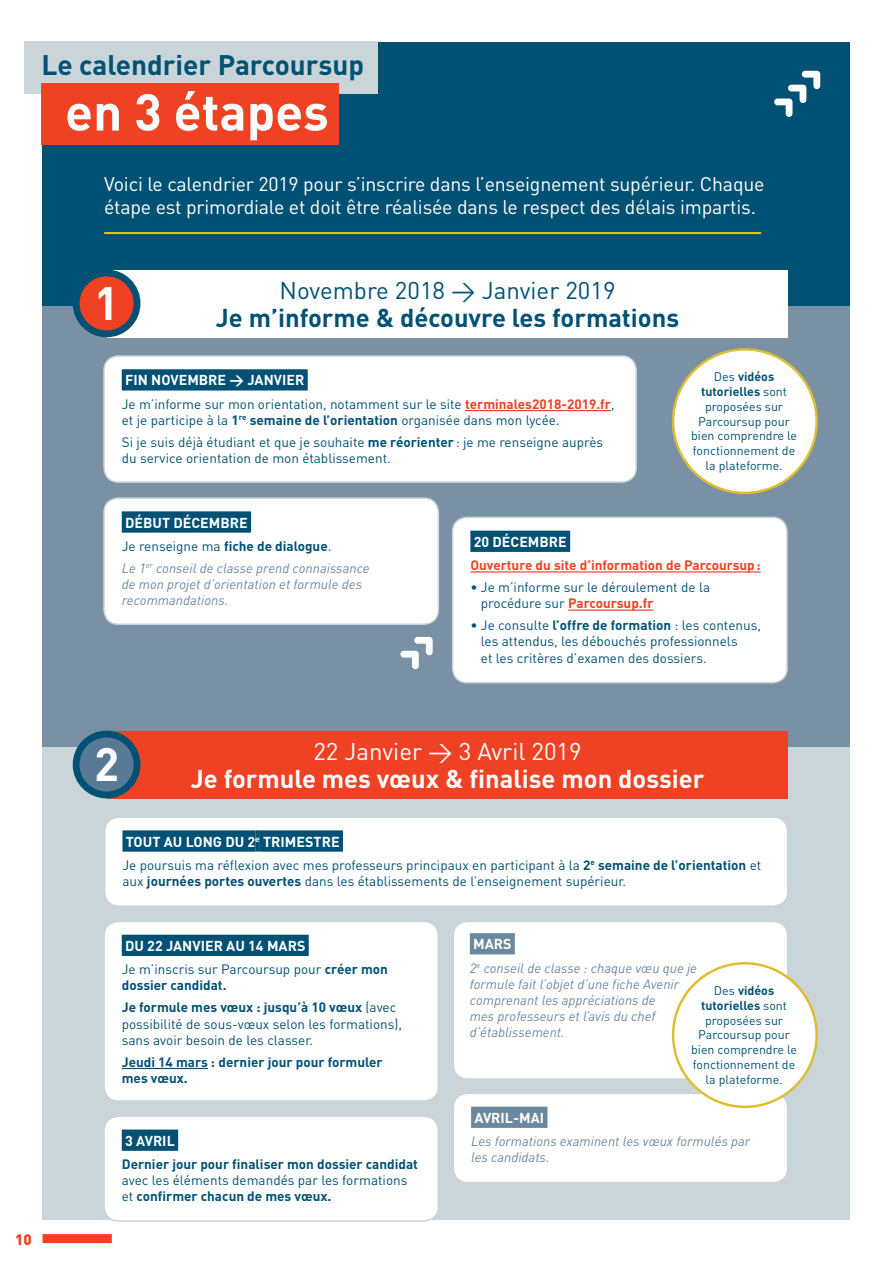
<style>
.page{position:relative;width:893px;height:1263px;background:#fff}
.page>*{position:absolute;margin:0;border:0;box-sizing:border-box;transform-origin:0 0}
.t1{font:700 51px "DIN";color:#fff}
.t2{font:700 46.2px "DIN";color:#fff}
.t3{font:700 27.9px "DIN";color:#005174}
.t4{font:700 25.5px "DIN";color:#fff}
.t5{font:700 25.5px "DIN";letter-spacing:-.015em;color:#005174}
.t6{font:24px "DIN";color:#005174}
.t7{font:24px "DIN";color:#fff}
.t8{font:19.5px/23.4px "DIN";letter-spacing:-.01em;color:#fff}
.t9{font:900 15px "DIN";color:#ef4123}
.t10{font:700 14.25px "DIN";color:#fff}
.t11{font:13.5px/16.2px "DIN";color:#005174}
.t12{font:italic 13.5px/16.2px "DIN";color:#6b899e}
.t13{font:700 13.5px/16.2px "DIN";color:#005174}
.t14{font:700 13.5px "DIN";color:#ef4123}
.t15{font:12.3px/14.9px "DIN";color:#005174;text-align:center}
.s1{font-weight:700;color:#ef4123}
.s2{font-weight:700}
.s3{font-style:normal;color:#005174}
.s4{font-weight:700;font-style:normal;color:#005174}
</style>
<div class="page">
<div style="left:43px;top:1234px;width:69px;height:9px;background:#ef4123"></div>
<div style="left:43px;top:43px;width:807px;height:1177px;background:#005174"></div>
<div style="left:43px;top:306px;width:807px;height:442px;background:#7a91a5"></div>
<div style="left:43px;top:748px;width:807px;height:472px;background:#cad5da"></div>
<div style="left:24px;top:41px;width:353px;height:53px;background:#cad5da"></div>
<div style="left:41px;top:84px;width:298px;height:61px;background:#ef4123"></div>
<div style="left:104px;top:356px;width:532px;height:126px;background:#fff;border-radius:14px"></div>
<div style="left:122px;top:369px;width:186px;height:21px;background:#005174"></div>
<hr style="left:465px;top:410px;width:146px;height:1px;background:#ef4123">
<div style="left:103px;top:355px;width:534px;height:128px;border:2px solid #cad5da;border-radius:14px"></div>
<div style="left:453px;top:517px;width:334px;height:166px;background:#fff;border-radius:14px"></div>
<div style="left:470px;top:531px;width:100px;height:21px;background:#005174"></div>
<hr style="left:470px;top:571px;width:291px;height:1px;background:#ef4123">
<hr style="left:568px;top:609px;width:85px;height:2px;background:#ef4123">
<div style="left:452px;top:517px;width:336px;height:166px;border:2px solid #cad5da;border-radius:14px"></div>
<div style="left:453px;top:921px;width:335px;height:158px;background:#fff;border-radius:14px"></div>
<div style="left:470px;top:933px;width:45px;height:21px;background:#6b899e"></div>
<div style="left:453px;top:921px;width:335px;height:159px;border:2px solid #cad5da;border-radius:14px"></div>
<div style="left:104px;top:498px;width:334px;height:126px;background:#fff;border-radius:14px"></div>
<div style="left:122px;top:511px;width:129px;height:22px;background:#005174"></div>
<div style="left:103px;top:497px;width:336px;height:128px;border:2px solid #cad5da;border-radius:14px"></div>
<div style="left:104px;top:921px;width:334px;height:180px;background:#fff;border-radius:14px"></div>
<div style="left:122px;top:935px;width:187px;height:21px;background:#005174"></div>
<hr style="left:122px;top:1068px;width:86px;height:1px;background:#005174">
<div style="left:103px;top:921px;width:336px;height:181px;border:2px solid #cad5da;border-radius:14px"></div>
<div style="left:104px;top:1116px;width:334px;height:105px;background:#fff;border-radius:14px"></div>
<div style="left:122px;top:1129px;width:56px;height:22px;background:#005174"></div>
<div style="left:103px;top:1115px;width:336px;height:107px;border:2px solid #cad5da;border-radius:14px"></div>
<div style="left:453px;top:1093px;width:335px;height:89px;background:#fff;border-radius:14px"></div>
<div style="left:471px;top:1106px;width:76px;height:22px;background:#6b899e"></div>
<div style="left:453px;top:1092px;width:335px;height:91px;border:2px solid #cad5da;border-radius:14px"></div>
<div style="left:107px;top:270px;width:681px;height:68px;background:#fff"></div>
<div style="left:107px;top:731px;width:681px;height:68px;background:#ef4123"></div>
<hr style="left:104px;top:232px;width:657px;height:2px;background:#ddbd31">
<div style="left:76px;top:273px;width:61px;height:61px;background:#ef4123;border-radius:50%"></div>
<div style="left:73px;top:269px;width:67px;height:68px;border:7px solid #005174;border-radius:50%"></div>
<div style="left:76px;top:734px;width:61px;height:61px;background:#587a94;border-radius:50%"></div>
<div style="left:73px;top:731px;width:67px;height:67px;border:7px solid #005174;border-radius:50%"></div>
<div style="left:673px;top:963px;width:144px;height:144px;background:#fff;border-radius:50%"></div>
<div style="left:673px;top:349px;width:144px;height:144px;background:#fff;border-radius:50%"></div>
<div style="left:105px;top:817px;width:683px;height:89px;background:#fff;border-radius:14px"></div>
<div style="left:122px;top:830px;width:133px;height:22px;background:#005174"></div>
<div style="left:255px;top:830px;width:5px;height:21px;background:#005174"></div>
<div style="left:260px;top:830px;width:83px;height:22px;background:#005174"></div>
<div style="left:104px;top:816px;width:684px;height:91px;border:2px solid #cad5da;border-radius:14px"></div>
<svg style="left:400px;top:637px;width:33px;height:32px"></svg>
<svg style="left:774px;top:71px;width:46px;height:46px"></svg>
<h3 class="t3" style="left:41px;top:46px;width:324px">Le calendrier Parcoursup</h3>
<h1 class="t1" style="left:65px;top:79px;width:265px">en 3 étapes</h1>
<h3 class="t8" style="left:104px;top:172px;width:662px">Voici le calendrier 2019 pour s’inscrire dans l’enseignement supérieur. Chaque étape est primordiale et doit être réalisée dans le respect des délais impartis.</h3>
<h2 class="t2" style="left:94px;top:273px;width:27px">1</h2>
<h3 class="t6" style="left:280px;top:275px;width:337px">Novembre 2018 &gt; Janvier 2019</h3>
<h3 class="t5" style="left:216px;top:301px;width:465px">Je m’informe &amp; découvre les formations</h3>
<p class="t10" style="left:125px;top:371px;width:181px">Fin novembre &gt; janvier</p>
<p class="t11" style="left:122px;top:395px;width:494px">Je m’informe sur mon orientation, notamment sur le site <span class="s1">terminales2018-2019.fr</span>, et je participe à la <span class="s2">1</span><sup>re</sup> <span class="s2">semaine de l’orientation</span> organisée dans mon lycée.</p>
<p class="t11" style="left:122px;top:434px;width:483px">Si je suis déjà étudiant et que je souhaite <span class="s2">me réorienter</span> : je me renseigne auprès du service orientation de mon établissement.</p>
<p class="t15" style="left:691px;top:369px;width:107px">Des <span class="s2">vidéos tutorielles</span> sont proposées sur<br>Parcoursup pour bien comprendre le fonctionnement de la plateforme.</p>
<p class="t10" style="left:125px;top:513px;width:124px">Début décembre</p>
<p class="t12" style="left:122px;top:535px;width:249px;line-height:21.9px"><span class="s3">Je renseigne ma</span> <span class="s4">fiche de dialogue</span><span class="s3">.<br></span>Le 1<sup>er</sup> conseil de classe prend connaissance</p>
<p class="t12" style="left:122px;top:576px;width:242px">de mon projet d’orientation et formule des recommandations.</p>
<p class="t10" style="left:474px;top:532px;width:95px">20 décembre</p>
<p class="t14" style="left:470px;top:556px;width:292px">Ouverture du site d’information de Parcoursup:</p>
<p class="t11" style="left:481px;top:579px;width:231px;text-indent:-11px">• Je m’informe sur le déroulement de la procédure sur <span class="s1">Parcoursup.fr</span></p>
<p class="t11" style="left:481px;top:617px;width:281px;text-indent:-11px">• Je consulte <span class="s2">l’offre de formation</span> : les contenus, les attendus, les débouchés professionnels<br>et les critères d’examen des dossiers.</p>
<p class="t9" style="left:15px;top:1229px;width:18px">10</p>
<h2 class="t2" style="left:94px;top:734px;width:27px">2</h2>
<h3 class="t7" style="left:313px;top:736px;width:270px">22 Janvier &gt; 3 Avril 2019</h3>
<h3 class="t4" style="left:191px;top:762px;width:515px">Je formule mes vœux &amp; finalise mon dossier</h3>
<p class="t10" style="left:126px;top:832px;width:215px">Tout au long du 2<sup>e</sup> trimestre</p>
<p class="t11" style="left:122px;top:857px;width:640px">Je poursuis ma réflexion avec mes professeurs principaux en participant à la <span class="s2">2</span><sup>e</sup> <span class="s2">semaine de l’orientation</span> et aux <span class="s2">journées portes ouvertes</span> dans les établissements de l’enseignement supérieur.</p>
<p class="t10" style="left:125px;top:936px;width:182px">Du 22 janvier au 14 mars</p>
<p class="t11" style="left:122px;top:961px;width:268px">Je m’inscris sur Parcoursup pour <span class="s2">créer mon dossier candidat.</span></p>
<p class="t11" style="left:122px;top:999px;width:282px"><span class="s2">Je formule mes vœux : jusqu’à 10 vœux</span> (avec possibilité de sous-vœux selon les formations), sans avoir besoin de les classer.</p>
<p class="t13" style="left:122px;top:1053px;width:262px">Jeudi 14 mars : dernier jour pour formuler mes vœux.</p>
<p class="t10" style="left:125px;top:1131px;width:48px">3 avril</p>
<p class="t13" style="left:122px;top:1155px;width:298px">Dernier jour pour finaliser mon dossier candidat</p>
<p class="t11" style="left:122px;top:1172px;width:287px">avec les éléments demandés par les formations et <span class="s2">confirmer chacun de mes vœux.</span></p>
<p class="t10" style="left:473px;top:935px;width:40px">Mars</p>
<p class="t12" style="left:470px;top:959px;width:229px">2<sup>e</sup> conseil de classe : chaque vœu que je formule fait l’objet d’une fiche Avenir comprenant les appréciations de<br>mes professeurs et l’avis du chef d’établissement.</p>
<p class="t15" style="left:691px;top:983px;width:107px">Des <span class="s2">vidéos tutorielles</span> sont proposées sur<br>Parcoursup pour bien comprendre le fonctionnement de la plateforme.</p>
<p class="t10" style="left:474px;top:1108px;width:71px">Avril-mai</p>
<p class="t12" style="left:471px;top:1133px;width:281px">Les formations examinent les vœux formulés par les candidats.</p>
</div>
